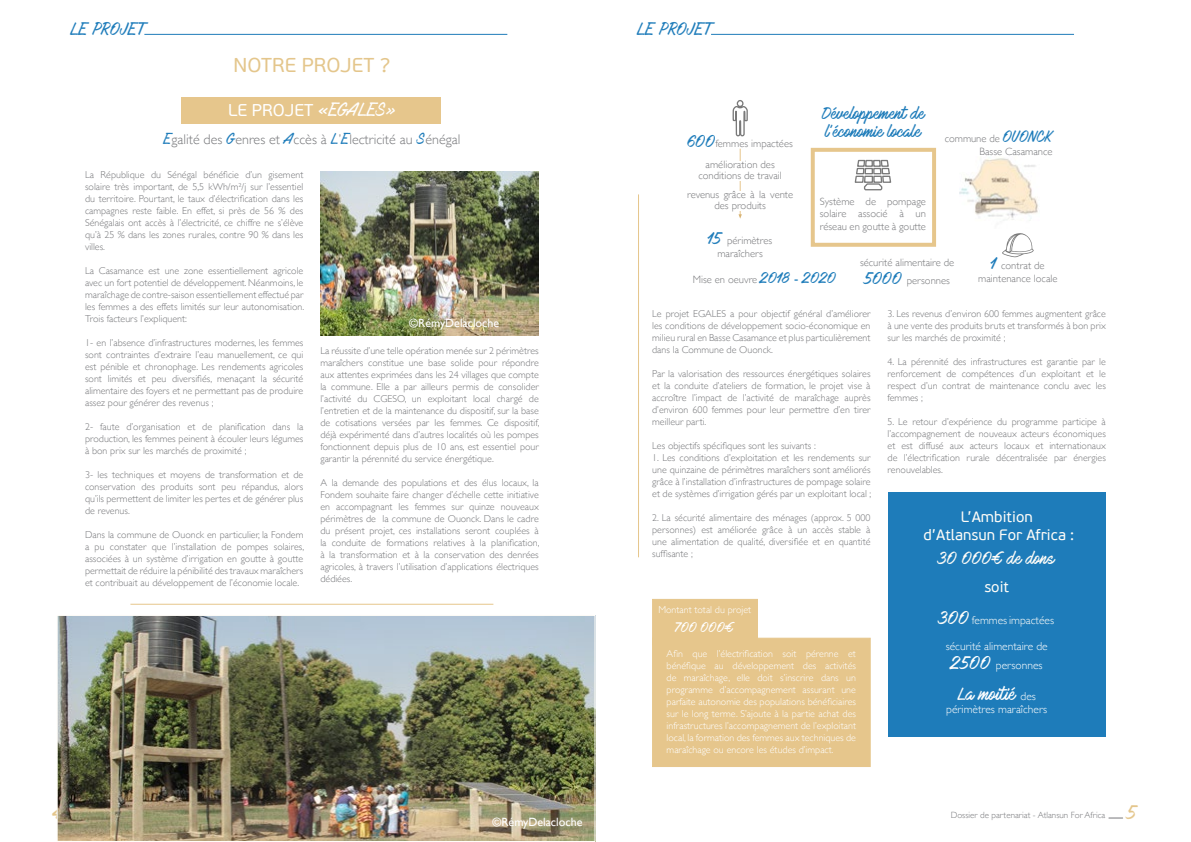
<style>
.page{position:relative;width:1191px;height:842px;background:#fff}
.page>*{position:absolute;margin:0;border:0;box-sizing:border-box;transform-origin:0 0}
.t1{font:20px "PF Beau Sans Pro";color:#e4c68c}
.t2{font:17px "PF Beau Sans Pro";color:#fff}
.t3{font:17px "Mark My Words";color:#e4c68c}
.t4{font:16px "Mark My Words";letter-spacing:-.05em;color:#1e7cba}
.t5{font:15.8px "Mark My Words";color:#fff}
.t6{font:15px/18px "PF Beau Sans Pro";color:#fffdf8;text-align:center}
.t7{font:15px "Mark My Words";color:#fffdf8}
.t8{font:14.6px/17.5px "Mark My Words";color:#1e7cba}
.t9{font:300 14px "Gill Sans";color:#77787b}
.t10{font:12px "Gill Sans";color:#fff}
.t11{font:12px "Mark My Words";color:#fff}
.t12{font:300 11.5px/18.9px "Gill Sans";color:#fff;text-align:center}
.t13{font:300 11.5px "Gill Sans";color:#fffefa}
.t14{font:300 10.6px/12.7px "Gill Sans";color:#77787b;text-align:center}
.t15{font:300 10px/12px "Gill Sans";color:#77787b;text-align:justify}
.t16{font:300 10px/12px "Gill Sans";color:#fff;text-align:justify}
.t17{font:300 9px "Gill Sans";color:#77787b}
.s1{font-family:"Mark My Words"}
.s2{font-family:"Mark My Words";font-weight:400;color:#1e7cba}
.s3{font-family:"Mark My Words";font-weight:400;font-size:14.6px;color:#1e7cba}
.s4{font-family:"Mark My Words";font-weight:400;font-size:13.3px;color:#1e7cba}
.s5{font-weight:400;font-size:13.3px;color:#1e7cba}
.s6{font-family:"Mark My Words";font-weight:400;font-size:15.8px}
.s7{font-family:"Gill Sans";font-weight:300;font-size:11.5px}
</style>
<div class="page">
<svg style="left:1108px;top:818px;width:14px;height:1px"></svg>
<hr style="left:130px;top:604px;width:363px;height:1px;background:#e6c68c">
<div style="left:181px;top:97px;width:260px;height:26px;background:#e6c68c"></div>
<img style="left:320px;top:171px;width:219px;height:164px">
<hr style="left:144px;top:34px;width:363px;height:1px;background:#1e7cba">
<img style="left:59px;top:617px;width:534px;height:223px">
<div style="left:57px;top:615px;width:538px;height:227px;border:1px solid #fffdf8"></div>
<div style="left:888px;top:492px;width:217px;height:244px;background:#1e7cba"></div>
<div style="left:810px;top:148px;width:126px;height:99px;border:4px solid #e6c68c"></div>
<svg style="left:854px;top:160px;width:37px;height:30px"></svg>
<svg style="left:1002px;top:233px;width:31px;height:24px"></svg>
<img style="left:960px;top:158px;width:78px;height:63px">
<hr style="left:740px;top:149px;width:1px;height:66px;background:#e6c68c">
<svg style="left:732px;top:100px;width:16px;height:36px"></svg>
<div style="left:687px;top:161px;width:106px;height:20px;background:#fff"></div>
<div style="left:687px;top:191px;width:106px;height:20px;background:#fff"></div>
<div style="left:652px;top:599px;width:106px;height:46px;background:#e6c68c"></div>
<div style="left:652px;top:638px;width:218px;height:129px;background:#e6c68c"></div>
<hr style="left:638px;top:194px;width:1px;height:363px;background:#e6c68c">
<hr style="left:711px;top:34px;width:363px;height:1px;background:#1e7cba">
<h3 class="t4" style="left:70px;top:21px;width:76px">LE PROJET</h3>
<h1 class="t1" style="left:234px;top:54px;width:158px">NOTRE PROJET ?</h1>
<h2 class="t2" style="left:228px;top:101px;width:169px">LE PROJET <span class="s1">«EGALES»</span></h2>
<h3 class="t9" style="left:163px;top:128px;width:298px"><span class="s2">E</span>galité des <span class="s2">G</span>enres et <span class="s2">A</span>ccès à <span class="s2">L</span>’<span class="s2">E</span>lectricité au <span class="s2">S</span>énégal</h3>
<p class="t15" style="left:85px;top:169px;width:220px">La République du Sénégal bénéficie d’un gisement solaire très important, de 5,5 kWh/m²/j sur l’essentiel du territoire. Pourtant, le taux d’électrification dans les campagnes reste faible. En effet, si près de 56 % des Sénégalais ont accès à l’électricité, ce chiffre ne s’élève qu’à 25 % dans les zones rurales, contre 90 % dans les villes.</p>
<p class="t15" style="left:85px;top:265px;width:221px">La Casamance est une zone essentiellement agricole avec un fort potentiel de développement. Néanmoins, le maraîchage de contre-saison essentiellement effectué par les femmes a des effets limités sur leur autonomisation.<br>Trois facteurs l’expliquent:</p>
<p class="t15" style="left:85px;top:337px;width:220px">1- en l’absence d’infrastructures modernes, les femmes sont contraintes d’extraire l’eau manuellement, ce qui est pénible et chronophage. Les rendements agricoles sont limités et peu diversifiés, menaçant la sécurité alimentaire des foyers et ne permettant pas de produire assez pour générer des revenus ;</p>
<p class="t15" style="left:85px;top:421px;width:220px">2- faute d’organisation et de planification dans la production, les femmes peinent à écouler leurs légumes à bon prix sur les marchés de proximité ;</p>
<p class="t15" style="left:85px;top:469px;width:220px">3- les techniques et moyens de transformation et de conservation des produits sont peu répandus, alors qu’ils permettent de limiter les pertes et de générer plus de revenus.</p>
<p class="t15" style="left:85px;top:529px;width:221px">Dans la commune de Ouonck en particulier, la Fondem a pu constater que l’installation de pompes solaires, associées à un système d’irrigation en goutte à goutte permettait de réduire la pénibilité des travaux maraîchers et contribuait au développement de l’économie locale.</p>
<p class="t10" style="left:409px;top:316px;width:91px">©RémyDelacloche</p>
<p class="t15" style="left:320px;top:344px;width:221px">La réussite d’une telle opération menée sur 2 périmètres maraîchers constitue une base solide pour répondre aux attentes exprimées dans les 24 villages que compte la commune. Elle a par ailleurs permis de consolider l’activité du CGESO, un exploitant local chargé de l’entretien et de la maintenance du dispositif, sur la base de cotisations versées par les femmes. Ce dispositif, déjà expérimenté dans d’autres localités où les pompes fonctionnent depuis plus de 10 ans, est essentiel pour garantir la pérennité du service énergétique.</p>
<p class="t15" style="left:320px;top:476px;width:221px">A la demande des populations et des élus locaux, la Fondem souhaite faire changer d’échelle cette initiative en accompagnant les femmes sur quinze nouveaux périmètres de la commune de Ouonck. Dans le cadre du présent projet, ces installations seront couplées à la conduite de formations relatives à la planification, à la transformation et à la conservation des denrées agricoles, à travers l’utilisation d’applications électriques dédiées.</p>
<p class="t10" style="left:492px;top:814px;width:91px">©RémyDelacloche</p>
<h3 class="t4" style="left:637px;top:21px;width:76px">LE PROJET</h3>
<h3 class="t8" style="left:822px;top:106px;width:104px">Développement de l’économie locale</h3>
<p class="t14" style="left:944px;top:132px;width:109px;text-align:right">commune de <span class="s3">OUONCK<br></span>Basse Casamance</p>
<p class="t14" style="left:687px;top:133px;width:107px;line-height:20.9px"><span class="s3">600</span>femmes impactées amélioration des</p>
<p class="t14" style="left:687px;top:165px;width:108px;line-height:19.3px">conditions de travail revenus grâce à la vente</p>
<p class="t14" style="left:714px;top:199px;width:53px">des produits</p>
<p class="t14" style="left:820px;top:194px;width:108px;text-align:justify">Système de pompage solaire associé à un réseau en goutte à goutte</p>
<p class="t14" style="left:708px;top:234px;width:66px"><span class="s3">15</span> périmètres maraîchers</p>
<p class="t14" style="left:860px;top:254px;width:96px;line-height:17.5px">sécurité alimentaire de<br><span class="s3">5000</span> personnes</p>
<p class="t14" style="left:978px;top:259px;width:81px"><span class="s3">1</span> contrat de maintenance locale</p>
<p class="t14" style="left:693px;top:273px;width:145px">Mise en oeuvre <span class="s4">2018</span> <span class="s5">-</span> <span class="s4">2020</span></p>
<p class="t15" style="left:652px;top:307px;width:220px">Le projet EGALES a pour objectif général d’améliorer les conditions de développement socio-économique en milieu rural en Basse Casamance et plus particulièrement dans la Commune de Ouonck.</p>
<p class="t15" style="left:652px;top:367px;width:220px">Par la valorisation des ressources énergétiques solaires et la conduite d’ateliers de formation, le projet vise à accroître l’impact de l’activité de maraîchage auprès d’environ 600 femmes pour leur permettre d’en tirer meilleur parti.</p>
<p class="t15" style="left:652px;top:439px;width:165px">Les objectifs spécifiques sont les suivants :</p>
<p class="t15" style="left:652px;top:451px;width:221px">1. Les conditions d’exploitation et les rendements sur une quinzaine de périmètres maraîchers sont améliorés grâce à l’installation d’infrastructures de pompage solaire et de systèmes d’irrigation gérés par un exploitant local ;</p>
<p class="t15" style="left:652px;top:511px;width:220px">2. La sécurité alimentaire des ménages (approx. 5 000 personnes) est améliorée grâce à un accès stable à une alimentation de qualité, diversifiée et en quantité suffisante ;</p>
<p class="t16" style="left:658px;top:604px;width:94px">Montant total du projet</p>
<p class="t11" style="left:676px;top:621px;width:59px">700 000€</p>
<p class="t16" style="left:666px;top:647px;width:191px">Afin que l’électrification soit pérenne et bénéfique au développement des activités de maraîchage, elle doit s’inscrire dans un programme d’accompagnement assurant une parfaite autonomie des populations bénéficiaires sur le long terme. S’ajoute à la partie achat des infrastructures l’accompagnement de l’exploitant local, la formation des femmes aux techniques de maraîchage ou encore les études d’impact.</p>
<p class="t15" style="left:887px;top:307px;width:220px">3. Les revenus d’environ 600 femmes augmentent grâce à une vente des produits bruts et transformés à bon prix sur les marchés de proximité ;</p>
<p class="t15" style="left:887px;top:355px;width:220px">4. La pérennité des infrastructures est garantie par le renforcement de compétences d’un exploitant et le respect d’un contrat de maintenance conclu avec les femmes ;</p>
<p class="t15" style="left:887px;top:415px;width:220px">5. Le retour d’expérience du programme participe à l’accompagnement de nouveaux acteurs économiques et est diffusé aux acteurs locaux et internationaux de l’électrification rurale décentralisée par énergies renouvelables.</p>
<h3 class="t6" style="left:923px;top:508px;width:152px">L’Ambition<br>d’Atlansun For Africa :</h3>
<h3 class="t7" style="left:939px;top:550px;width:117px">30 000€ de dons</h3>
<h3 class="t6" style="left:984px;top:578px;width:26px">soit</h3>
<p class="t13" style="left:939px;top:611px;width:116px"><span class="s6">300</span> femmes impactées</p>
<p class="t12" style="left:945px;top:636px;width:103px">sécurité alimentaire de<br><span class="s6">2500</span> personnes</p>
<h3 class="t5" style="left:957px;top:685px;width:80px">La moitié <span class="s7">des</span></h3>
<p class="t12" style="left:946px;top:700px;width:103px">périmètres maraîchers</p>
<p class="t17" style="left:950px;top:808px;width:156px">Dossier de partenariat - Atlansun For Africa</p>
<h2 class="t3" style="left:1127px;top:803px;width:12px">5</h2>
</div>
